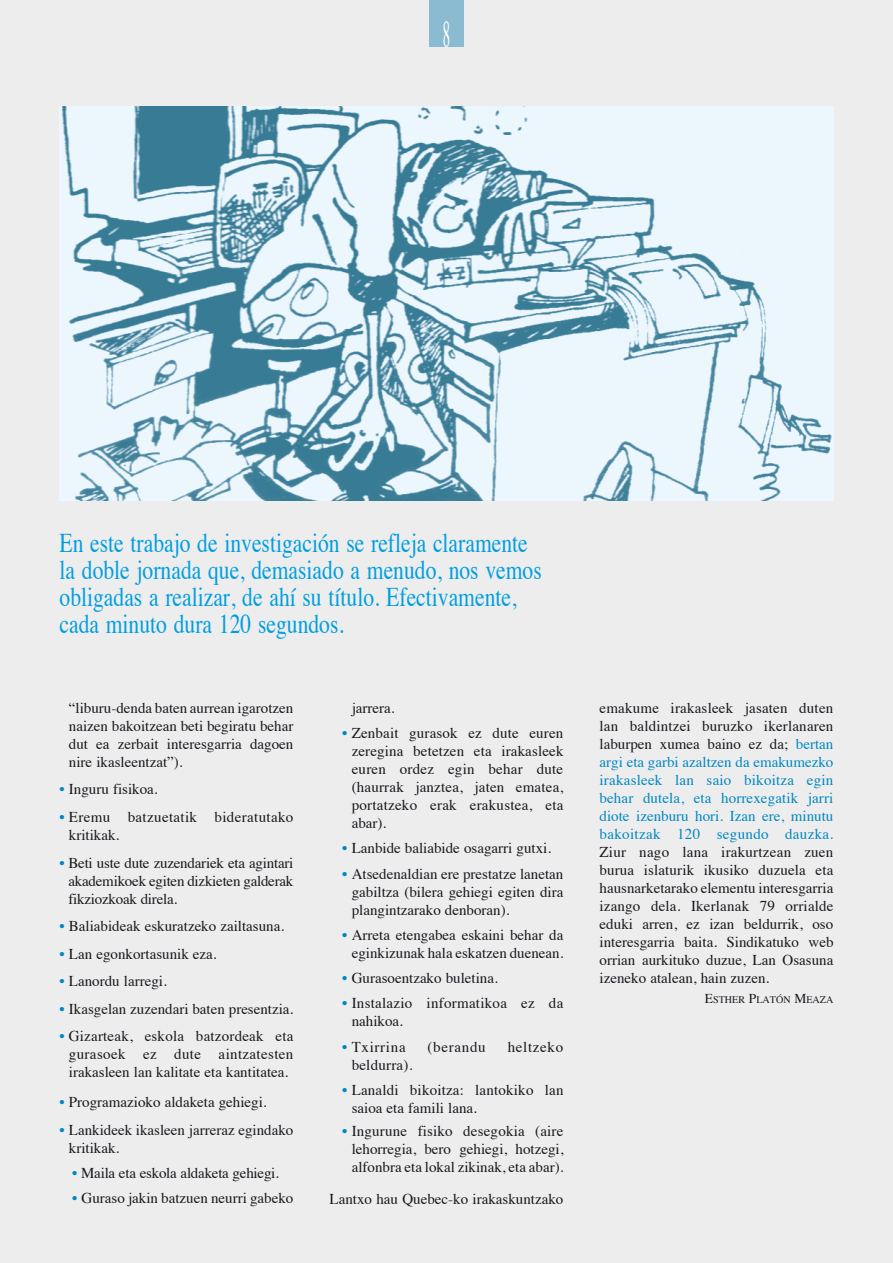
<style>
.page{position:relative;width:893px;height:1263px;background:#ededee}
.page>*{position:absolute;margin:0;border:0;box-sizing:border-box;transform-origin:0 0}
.t1{font:37.5px "Times";color:#fff;scale:.4 1}
.t2{font:27px/27px "Times";color:#009ee0;scale:.8 1}
.t3{font:15px/18px "Times";color:#1a171c;text-align:justify}
.t4{font:15px/18px "Times";letter-spacing:.02em;color:#0087c1;text-align:justify}
.t5{font:15px/18px "Times";letter-spacing:.025em;color:#1a171c}
.t6{font:15px/18px "Times";letter-spacing:.02em;color:#1a171c}
.t7{font:15px "Times";letter-spacing:.045em;color:#1a171c}
.t8{font:10.2px "Times";color:#1a171c}
.s1{color:#0087c1}
.s2{color:#1a171c}
.s3{font-size:13.5px}
</style>
<div class="page">
<div style="left:429px;top:0;width:34px;height:47px;background:#8abbd1"></div>
<img style="left:60px;top:106px;width:773px;height:394px">
<h1 class="t1" style="left:443px;top:-1px;width:20px">8</h1>
<h2 class="t2" style="left:60px;top:527px;width:604px">En este trabajo de investigación se refleja claramente la doble jornada que, demasiado a menudo, nos vemos obligadas a realizar, de ahí su título. Efectivamente, cada minuto dura 120 segundos.</h2>
<p class="t3" style="left:69px;top:698px;width:226px">“liburu-denda baten aurrean igarotzen naizen bakoitzean beti begiratu behar dut ea zerbait interesgarria dagoen nire ikasleentzat”).</p>
<p class="t3" style="left:60px;top:779px;width:100px"><span class="s1">•</span> Inguru fisikoa.</p>
<p class="t5" style="left:69px;top:807px;width:226px;text-indent:-9px"><span class="s1">•</span> Eremu batzuetatik bideratutako kritikak.</p>
<p class="t3" style="left:68px;top:852px;width:226px;text-indent:-9px"><span class="s1">•</span> Beti uste dute zuzendariek eta agintari akademikoek egiten dizkieten galderak fikziozkoak direla.</p>
<p class="t3" style="left:60px;top:916px;width:226px"><span class="s1">•</span> Baliabideak eskuratzeko zailtasuna.</p>
<p class="t3" style="left:60px;top:943px;width:159px"><span class="s1">•</span> Lan egonkortasunik eza.</p>
<p class="t3" style="left:60px;top:971px;width:109px"><span class="s1">•</span> Lanordu larregi.</p>
<p class="t3" style="left:60px;top:998px;width:235px"><span class="s1">•</span> Ikasgelan zuzendari baten presentzia.</p>
<p class="t3" style="left:69px;top:1026px;width:226px;text-indent:-9px"><span class="s1">•</span> Gizarteak, eskola batzordeak eta gurasoek ez dute aintzatesten irakasleen lan kalitate eta kantitatea.</p>
<p class="t3" style="left:60px;top:1092px;width:209px"><span class="s1">•</span> Programazioko aldaketa gehiegi.</p>
<p class="t3" style="left:69px;top:1119px;width:226px;text-indent:-9px"><span class="s1">•</span> Lankideek ikasleen jarreraz egindako kritikak.</p>
<p class="t3" style="left:72px;top:1163px;width:208px"><span class="s1">•</span> Maila eta eskola aldaketa gehiegi.</p>
<p class="t3" style="left:72px;top:1188px;width:223px"><span class="s1">•</span> Guraso jakin batzuen neurri gabeko</p>
<p class="t3" style="left:352px;top:698px;width:44px">jarrera.</p>
<p class="t3" style="left:352px;top:723px;width:213px;text-indent:-9px"><span class="s1">•</span> Zenbait gurasok ez dute euren zeregina betetzen eta irakasleek euren ordez egin behar dute (haurrak janztea, jaten ematea, portatzeko erak erakustea, eta abar).</p>
<p class="t3" style="left:342px;top:838px;width:210px"><span class="s1">•</span> Lanbide baliabide osagarri gutxi.</p>
<p class="t3" style="left:352px;top:863px;width:213px;text-indent:-9px"><span class="s1">•</span> Atsedenaldian ere prestatze lanetan gabiltza (bilera gehiegi egiten dira plangintzarako denboran).</p>
<p class="t3" style="left:342px;top:924px;width:223px;text-align:right"><span class="s1">•</span> Arreta etengabea eskaini behar da eginkizunak hala eskatzen duenean.</p>
<p class="t3" style="left:342px;top:968px;width:157px"><span class="s1">•</span> Gurasoentzako buletina.</p>
<p class="t6" style="left:352px;top:993px;width:213px;text-indent:-9px"><span class="s1">•</span> Instalazio informatikoa ez da nahikoa.</p>
<p class="t7" style="left:342px;top:1032px;width:65px"><span class="s1">•</span> Txirrina</p>
<p class="t7" style="left:428px;top:1032px;width:60px">(berandu</p>
<p class="t7" style="left:508px;top:1032px;width:57px">heltzeko</p>
<p class="t3" style="left:352px;top:1054px;width:62px">beldurra).</p>
<p class="t3" style="left:352px;top:1079px;width:213px;text-indent:-9px"><span class="s1">•</span> Lanaldi bikoitza: lantokiko lan saioa eta famili lana.</p>
<p class="t3" style="left:352px;top:1120px;width:213px;text-indent:-9px"><span class="s1">•</span> Ingurune fisiko desegokia (aire lehorregia, bero gehiegi, hotzegi, alfonbra eta lokal zikinak, eta abar).</p>
<p class="t3" style="left:330px;top:1188px;width:235px">Lantxo hau Quebec-ko irakaskuntzako</p>
<p class="t4" style="left:600px;top:698px;width:235px"><span class="s2">emakume irakasleek jasaten duten lan baldintzei buruzko ikerlanaren laburpen xumea baino ez da;</span> bertan argi eta garbi azaltzen da emakumezko irakasleek lan saio bikoitza egin behar dutela, eta horrexegatik jarri diote izenburu hori. Izan ere, minutu bakoitzak 120 segundo dauzka.</p>
<p class="t3" style="left:600px;top:842px;width:235px">Ziur nago lana irakurtzean zuen burua islaturik ikusiko duzuela eta hausnarketarako elementu interesgarria izango dela. Ikerlanak 79 orrialde eduki arren, ez izan beldurrik, oso interesgarria baita. Sindikatuko web orrian aurkituko duzue, Lan Osasuna izeneko atalean, hain zuzen.</p>
<p class="t8" style="left:705px;top:990px;width:130px"><span class="s3">E</span>STHER <span class="s3">P</span>LATÓN <span class="s3">M</span>EAZA</p>
</div>
